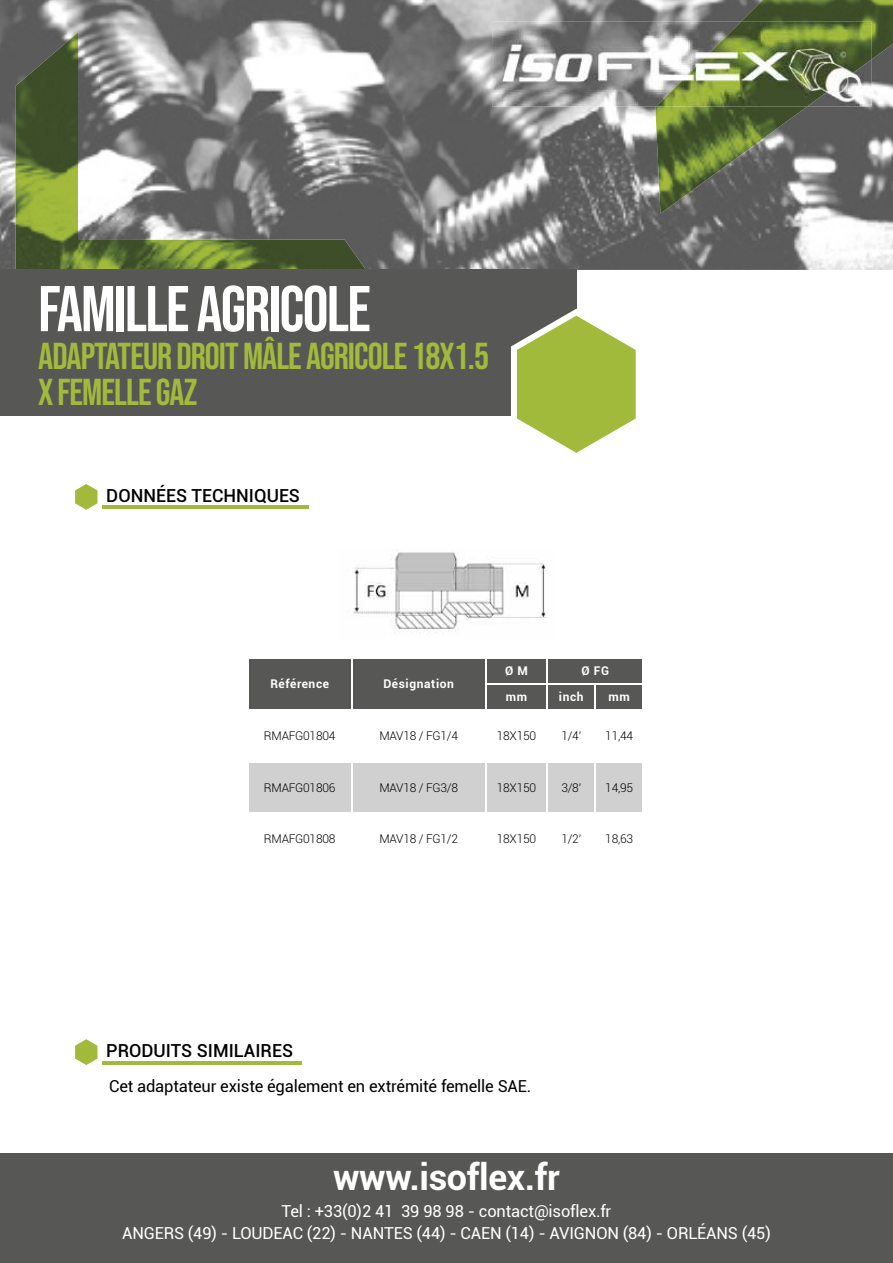
<style>
.page{position:relative;width:893px;height:1263px;background:#fff}
.page>*{position:absolute;margin:0;border:0;box-sizing:border-box;transform-origin:0 0}
.t1{font:64.5px "Bebas Neue";letter-spacing:-.025em;color:#fff}
.t2{font:37.5px/36px "Bebas Neue";letter-spacing:-.025em;color:#a2ba3b}
.t3{font:700 36px "Roboto";letter-spacing:-.01em;color:#fff}
.t4{font:500 18px "Roboto";color:#000}
.t5{font:16.5px/22px "Roboto";letter-spacing:-.01em;color:#fff;text-align:center}
.t6{font:16.5px "Roboto";letter-spacing:-.01em;color:#000}
.t7{font:300 12px "Roboto";letter-spacing:-.02em;color:#000}
.t8{font:700 12px "Roboto";letter-spacing:.05em;color:#fff}
</style>
<div class="page">
<img style="left:0;top:0;width:893px;height:270px">
<img style="left:15px;top:32px;width:351px;height:238px">
<div style="left:0;top:270px;width:576px;height:146px;background:#575756"></div>
<svg style="left:511px;top:309px;width:125px;height:144px"></svg>
<img style="left:655px;top:0;width:238px;height:214px">
<img style="left:492px;top:21px;width:164px;height:85px">
<img style="left:656px;top:21px;width:216px;height:85px">
<div style="left:0;top:1153px;width:893px;height:110px;background:#575756"></div>
<svg style="left:75px;top:484px;width:28px;height:26px"></svg>
<hr style="left:102px;top:506px;width:206px;height:3px;background:#a2ba3b">
<svg style="left:75px;top:1039px;width:28px;height:26px"></svg>
<hr style="left:102px;top:1061px;width:200px;height:3px;background:#a2ba3b">
<div style="left:249px;top:763px;width:393px;height:49px;background:#d0d0d0"></div>
<div style="left:249px;top:659px;width:393px;height:50px;background:#575756"></div>
<hr style="left:595px;top:683px;width:49px;height:2px;background:#fff">
<hr style="left:594px;top:685px;width:2px;height:24px;background:#fff">
<hr style="left:351px;top:762px;width:1px;height:50px;background:#fff">
<hr style="left:485px;top:762px;width:1px;height:50px;background:#fff">
<hr style="left:547px;top:762px;width:1px;height:50px;background:#fff">
<hr style="left:594px;top:762px;width:2px;height:50px;background:#fff">
<img style="left:353px;top:552px;width:193px;height:80px">
<h1 class="t1" style="left:38px;top:272px;width:334px">FAMILLE AGRICOLE</h1>
<h2 class="t2" style="left:38px;top:338px;width:452px">ADAPTATEUR DROIT MÂLE AGRICOLE 18X1.5<br>X FEMELLE GAZ</h2>
<h3 class="t4" style="left:106px;top:482px;width:195px">DONNÉES TECHNIQUES</h3>
<p class="t8" style="left:270px;top:676px;width:60px">Référence</p>
<p class="t8" style="left:383px;top:676px;width:72px">Désignation</p>
<p class="t8" style="left:505px;top:663px;width:24px">Ø M</p>
<p class="t8" style="left:581px;top:663px;width:29px">Ø FG</p>
<p class="t8" style="left:506px;top:689px;width:23px">mm</p>
<p class="t8" style="left:559px;top:689px;width:26px">inch</p>
<p class="t8" style="left:609px;top:689px;width:23px">mm</p>
<p class="t7" style="left:264px;top:728px;width:73px">RMAFG01804</p>
<p class="t7" style="left:379px;top:728px;width:80px">MAV18 / FG1/4</p>
<p class="t7" style="left:497px;top:728px;width:41px">18X150</p>
<p class="t7" style="left:561px;top:728px;width:21px">1/4'</p>
<p class="t7" style="left:605px;top:728px;width:29px">11,44</p>
<p class="t7" style="left:264px;top:779px;width:73px">RMAFG01806</p>
<p class="t7" style="left:379px;top:779px;width:80px">MAV18 / FG3/8</p>
<p class="t7" style="left:497px;top:779px;width:41px">18X150</p>
<p class="t7" style="left:561px;top:779px;width:21px">3/8'</p>
<p class="t7" style="left:605px;top:779px;width:29px">14,95</p>
<p class="t7" style="left:264px;top:831px;width:73px">RMAFG01808</p>
<p class="t7" style="left:379px;top:831px;width:80px">MAV18 / FG1/2</p>
<p class="t7" style="left:497px;top:831px;width:41px">18X150</p>
<p class="t7" style="left:561px;top:831px;width:21px">1/2'</p>
<p class="t7" style="left:605px;top:831px;width:29px">18,63</p>
<h3 class="t4" style="left:106px;top:1038px;width:188px">PRODUITS SIMILAIRES</h3>
<h3 class="t6" style="left:109px;top:1075px;width:424px">Cet adaptateur existe également en extrémité femelle SAE.</h3>
<h3 class="t3" style="left:333px;top:1152px;width:228px">www.isoflex.fr</h3>
<h3 class="t5" style="left:122px;top:1199px;width:650px">Tel : +33(0)2 41 39 98 98 - contact@isoflex.fr<br>ANGERS (49) - LOUDEAC (22) - NANTES (44) - CAEN (14) - AVIGNON (84) - ORLÉANS (45)</h3>
</div>
